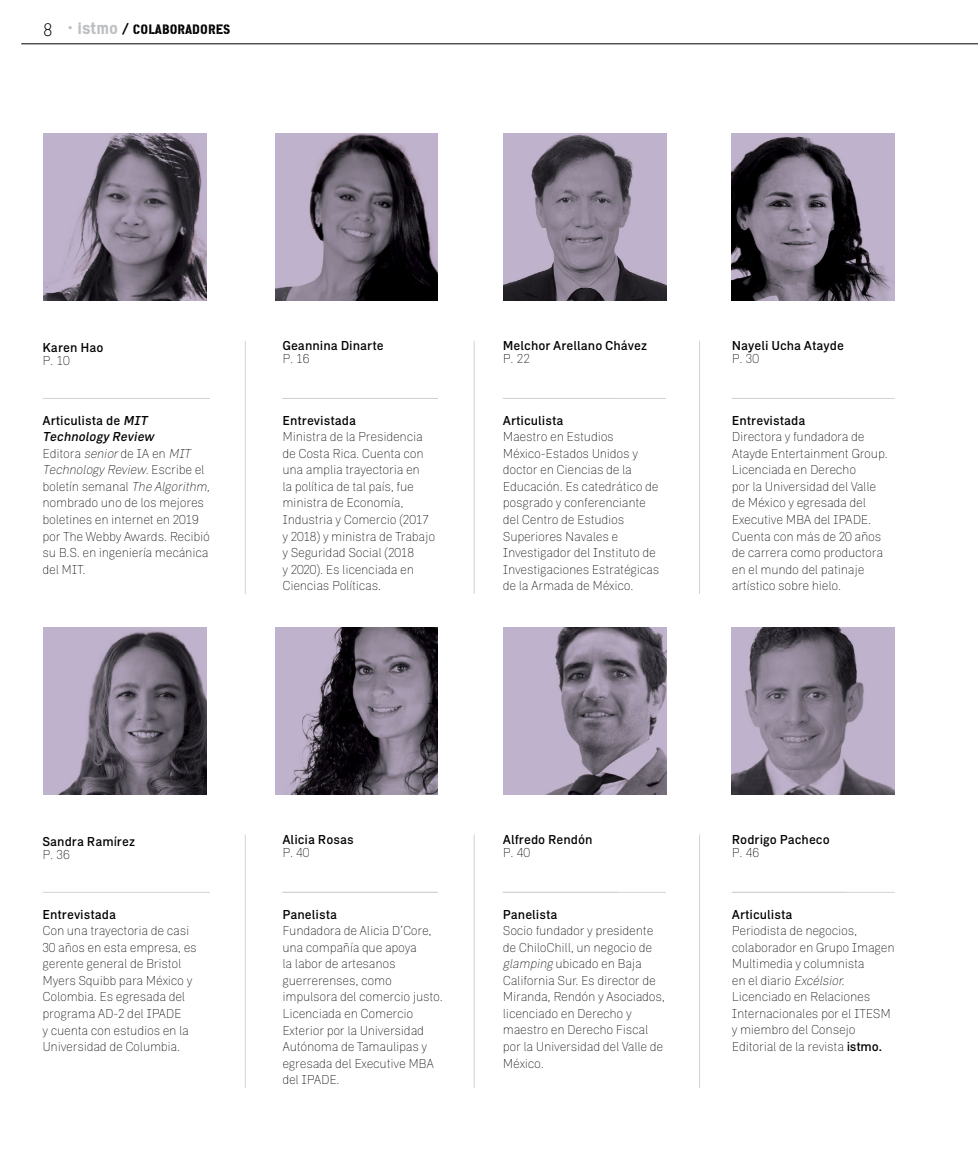
<style>
.page{position:relative;width:978px;height:1170px;background:#fff}
.page>*{position:absolute;margin:0;border:0;box-sizing:border-box;transform-origin:0 0}
.t1{font:13.65px "Cargo";color:#000}
.t2{font:100 12.9px/16.5px "Zimmer";letter-spacing:-.02em;color:#000}
.t3{font:500 12.9px "Zimmer";color:#000}
.s1{font-family:"Numbers Revenue";font-size:18px}
.s2{font-family:"Zimmer";font-weight:500;font-size:18px;color:#bcbec0}
.s3{font-size:16.5px;color:#bcbec0}
.s4{font-size:15px}
.s5{font-weight:500}
.s6{font-weight:500;font-style:italic}
.s7{font-style:italic}
</style>
<div class="page">
<hr style="left:21px;top:43px;width:957px;height:1px;background:#000">
<img style="left:43px;top:134px;width:163px;height:166px">
<img style="left:43px;top:627px;width:163px;height:167px">
<hr style="left:43px;top:398px;width:167px;height:1px;background:#d1d3d4">
<hr style="left:43px;top:891px;width:167px;height:1px;background:#d1d3d4">
<img style="left:275px;top:134px;width:163px;height:166px">
<img style="left:275px;top:627px;width:163px;height:167px">
<hr style="left:282px;top:398px;width:156px;height:1px;background:#d1d3d4">
<hr style="left:282px;top:891px;width:156px;height:1px;background:#d1d3d4">
<img style="left:504px;top:134px;width:162px;height:166px">
<img style="left:504px;top:627px;width:162px;height:167px">
<hr style="left:503px;top:398px;width:163px;height:1px;background:#d1d3d4">
<hr style="left:503px;top:891px;width:163px;height:1px;background:#d1d3d4">
<img style="left:731px;top:134px;width:163px;height:166px">
<img style="left:731px;top:627px;width:163px;height:167px">
<hr style="left:732px;top:398px;width:163px;height:1px;background:#d1d3d4">
<hr style="left:732px;top:891px;width:163px;height:1px;background:#d1d3d4">
<hr style="left:245px;top:341px;width:1px;height:253px;background:#d1d3d4">
<hr style="left:245px;top:834px;width:1px;height:253px;background:#d1d3d4">
<hr style="left:474px;top:341px;width:1px;height:253px;background:#d1d3d4">
<hr style="left:474px;top:834px;width:1px;height:253px;background:#d1d3d4">
<hr style="left:699px;top:341px;width:1px;height:253px;background:#d1d3d4">
<hr style="left:699px;top:834px;width:1px;height:253px;background:#d1d3d4">
<p class="t1" style="left:43px;top:20px;width:189px"><span class="s1">8</span> <span class="s2">•</span> <span class="s3">istmo</span> <span class="s4">/</span> COLABORADORES</p>
<p class="t3" style="left:43px;top:340px;width:62px">Karen Hao</p>
<p class="t2" style="left:43px;top:352px;width:29px">P. 10</p>
<p class="t2" style="left:43px;top:412px;width:172px"><span class="s5">Articulista de</span> <span class="s6">MIT<br>Technology Review<br></span>Editora <span class="s7">senior</span>de IA en <span class="s7">MIT<br>Technology Review</span>. E s c r i b e e l boletín semanal <span class="s7">The Algorithm, </span>nombrado uno de los mejores boletines en internet en 2019 por The Webby Awards. Recibió su B.S. en ingeniería mecánica del MIT.</p>
<p class="t3" style="left:282px;top:337px;width:103px">Geannina Dinarte</p>
<p class="t2" style="left:282px;top:350px;width:29px">P. 16</p>
<p class="t3" style="left:282px;top:412px;width:75px">Entrevistada</p>
<p class="t2" style="left:282px;top:428px;width:154px">Ministra de la Presidencia de Costa Rica. Cuenta con una amplia trayectoria en<br>la política de tal país, fue ministra de Economía,<br>Industria y Comercio (2017 y 2018) y ministra de Trabajo y Seguridad Social (2018<br>y 2020). Es licenciada en<br>Ciencias Políticas.</p>
<p class="t3" style="left:503px;top:337px;width:146px">Melchor Arellano Chávez</p>
<p class="t2" style="left:503px;top:350px;width:29px">P. 22</p>
<p class="t3" style="left:503px;top:412px;width:62px">Articulista</p>
<p class="t2" style="left:503px;top:428px;width:158px">Maestro en Estudios<br>México-Estados Unidos y doctor en Ciencias de la<br>Educación. Es catedrático de posgrado y conferenciante del Centro de Estudios<br>Superiores Navales e<br>Investigador del Instituto de<br>Investigaciones Estratégicas de la Armada de México.</p>
<p class="t3" style="left:732px;top:337px;width:114px">Nayeli Ucha Atayde</p>
<p class="t2" style="left:732px;top:350px;width:29px">P. 30</p>
<p class="t3" style="left:732px;top:412px;width:75px">Entrevistada</p>
<p class="t2" style="left:732px;top:428px;width:157px">Directora y fundadora de<br>Atayde Entertainment Group.<br>Licenciada en Derecho<br>por la Universidad del Valle de México y egresada del<br>Executive MBA del IPADE.<br>Cuenta con más de 20 años de carrera como productora en el mundo del patinaje artístico sobre hielo.</p>
<p class="t3" style="left:43px;top:833px;width:94px">Sandra Ramírez</p>
<p class="t2" style="left:43px;top:846px;width:29px">P. 36</p>
<p class="t3" style="left:43px;top:906px;width:75px">Entrevistada</p>
<p class="t2" style="left:43px;top:922px;width:156px">Con una trayectoria de casi<br>30 años en esta empresa, es gerente general de Bristol<br>Myers Squibb para México y<br>Colombia. Es egresada del programa AD-2 del IPADE<br>y cuenta con estudios en la<br>Universidad de Columbia.</p>
<p class="t3" style="left:282px;top:831px;width:73px">Alicia Rosas</p>
<p class="t2" style="left:282px;top:843px;width:29px">P. 40</p>
<p class="t3" style="left:282px;top:906px;width:56px">Panelista</p>
<p class="t2" style="left:282px;top:922px;width:162px">Fundadora de Alicia D’Core, una compañía que apoya<br>la labor de artesanos guerrerenses, como impulsora del comercio justo.<br>Licenciada en Comercio<br>Exterior por la Universidad<br>Autónoma de Tamaulipas y egresada del Executive MBA del IPADE.</p>
<p class="t3" style="left:503px;top:831px;width:91px">Alfredo Rendón</p>
<p class="t2" style="left:503px;top:843px;width:29px">P. 40</p>
<p class="t3" style="left:503px;top:906px;width:56px">Panelista</p>
<p class="t2" style="left:503px;top:922px;width:164px">Socio fundador y presidente de ChiloChill, un negocio de <span class="s7">glamping</span> ubicado en Baja<br>California Sur. Es director de<br>Miranda, Rendón y Asociados, licenciado en Derecho y maestro en Derecho Fiscal por la Universidad del Valle de<br>México.</p>
<p class="t3" style="left:732px;top:831px;width:99px">Rodrigo Pacheco</p>
<p class="t2" style="left:732px;top:843px;width:29px">P. 46</p>
<p class="t3" style="left:732px;top:906px;width:62px">Articulista</p>
<p class="t2" style="left:732px;top:922px;width:164px">Periodista de negocios, colaborador en Grupo Imagen<br>Multimedia y columnista<br>e n e l d i a r i o <span class="s7">Excélsior.<br></span>Licenciado en Relaciones<br>Internacionales por el ITESM y miembro del Consejo<br>Editorial de la revista <span class="s5">istmo.</span></p>
</div>
